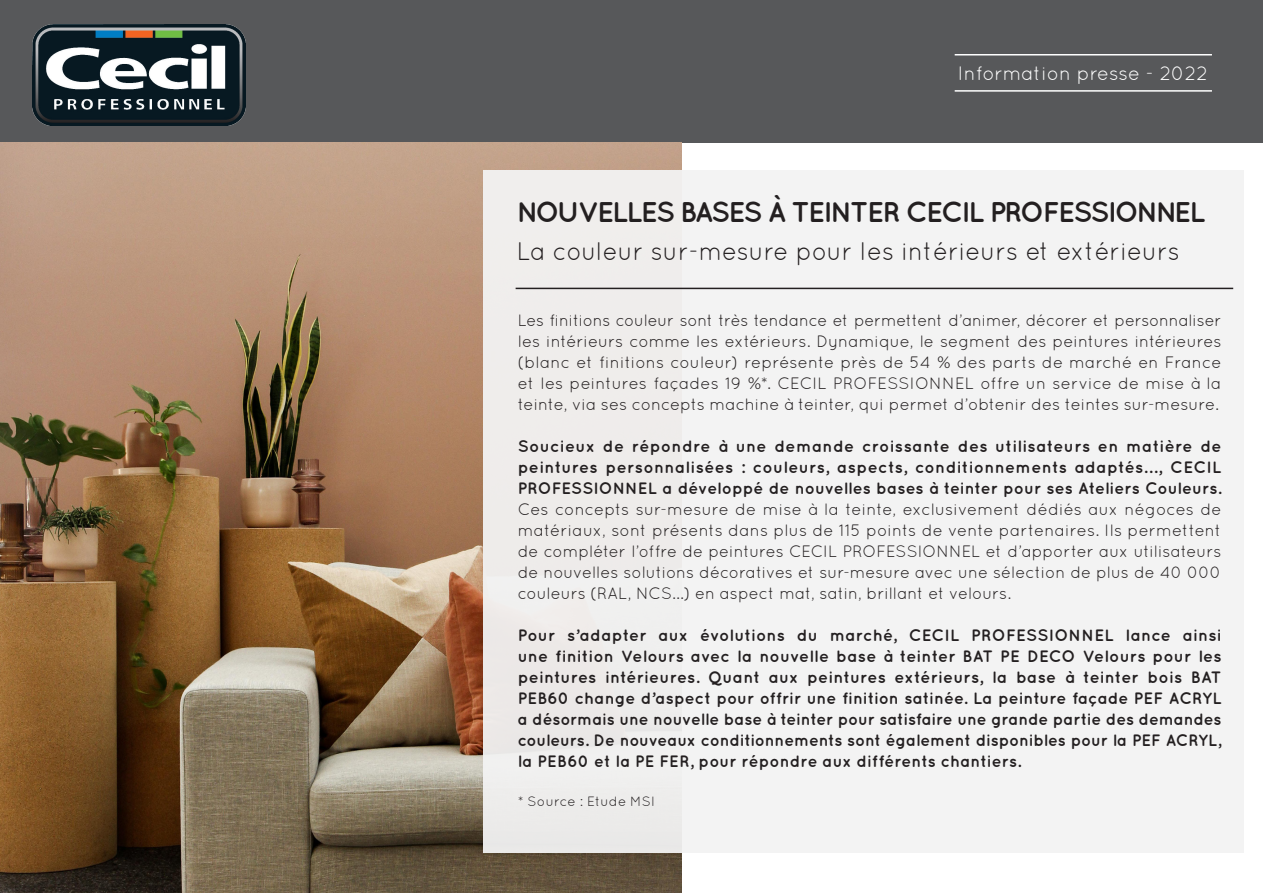
<style>
.page{position:relative;width:1263px;height:893px;background:#fff}
.page>*{position:absolute;margin:0;border:0;box-sizing:border-box;transform-origin:0 0}
.t1{font:700 28.5px "Quicksand";letter-spacing:-.06em;color:#231f20}
.t2{font:25.5px "Quicksand";color:#231f20;scale:.96 1}
.t3{font:19.5px "Quicksand";color:#fff}
.t4{font:16.5px/21px "Quicksand";color:#231f20;text-align:justify}
.t5{font:700 16.5px/21px "Quicksand";letter-spacing:.01em;color:#231f20;text-align:justify}
.t6{font:13.5px "Quicksand";letter-spacing:.015em;color:#231f20}
.s1{font-weight:700}
</style>
<div class="page">
<div style="left:0;top:0;width:1263px;height:143px;background:#57585a"></div>
<img style="left:33px;top:24px;width:212px;height:102px">
<img style="left:0;top:142px;width:681px;height:751px">
<hr style="left:955px;top:54px;width:257px;height:2px;background:#fff">
<hr style="left:955px;top:90px;width:257px;height:2px;background:#fff">
<div style="left:484px;top:170px;width:760px;height:683px;background:#f3f3f3"></div>
<hr style="left:516px;top:288px;width:717px;height:1px;background:#231f20">
<p class="t3" style="left:958px;top:62px;width:251px">Information presse - 2022</p>
<p class="t1" style="left:517px;top:195px;width:690px">NOUVELLES BASES À TEINTER CECIL PROFESSIONNEL</p>
<p class="t2" style="left:517px;top:236px;width:692px">La couleur sur-mesure pour les intérieurs et extérieurs</p>
<p class="t4" style="left:518px;top:310px;width:705px">Les finitions couleur sont très tendance et permettent d’animer, décorer et personnaliser les intérieurs comme les extérieurs. Dynamique, le segment des peintures intérieures (blanc et finitions couleur) représente près de 54 % des parts de marché en France et les peintures façades 19 %*. CECIL PROFESSIONNEL offre un service de mise à la teinte, via ses concepts machine à teinter, qui permet d’obtenir des teintes sur-mesure.</p>
<p class="t4" style="left:518px;top:436px;width:705px"><span class="s1">Soucieux de répondre à une demande croissante des utilisateurs en matière de peintures personnalisées : couleurs, aspects, conditionnements adaptés..., CECIL PROFESSIONNEL a développé de nouvelles bases à teinter pour ses Ateliers Couleurs.<br></span>Ces concepts sur-mesure de mise à la teinte, exclusivement dédiés aux négoces de matériaux, sont présents dans plus de 115 points de vente partenaires. Ils permettent de compléter l’offre de peintures CECIL PROFESSIONNEL et d’apporter aux utilisateurs de nouvelles solutions décoratives et sur-mesure avec une sélection de plus de 40 000 couleurs (RAL, NCS...) en aspect mat, satin, brillant et velours.</p>
<p class="t5" style="left:518px;top:624px;width:705px">Pour s’adapter aux évolutions du marché, CECIL PROFESSIONNEL lance ainsi</p>
<p class="t5" style="left:518px;top:645px;width:705px">une finition Velours avec la nouvelle base à teinter BAT PE DECO Velours pour les peintures intérieures. Quant aux peintures extérieurs, la base à teinter bois BAT PEB60 change d’aspect pour offrir une finition satinée. La peinture façade PEF ACRYL a désormais une nouvelle base à teinter pour satisfaire une grande partie des demandes couleurs. De nouveaux conditionnements sont également disponibles pour la PEF ACRYL, la PEB60 et la PE FER, pour répondre aux différents chantiers.</p>
<p class="t6" style="left:518px;top:794px;width:139px">* Source : Etude MSI</p>
</div>
